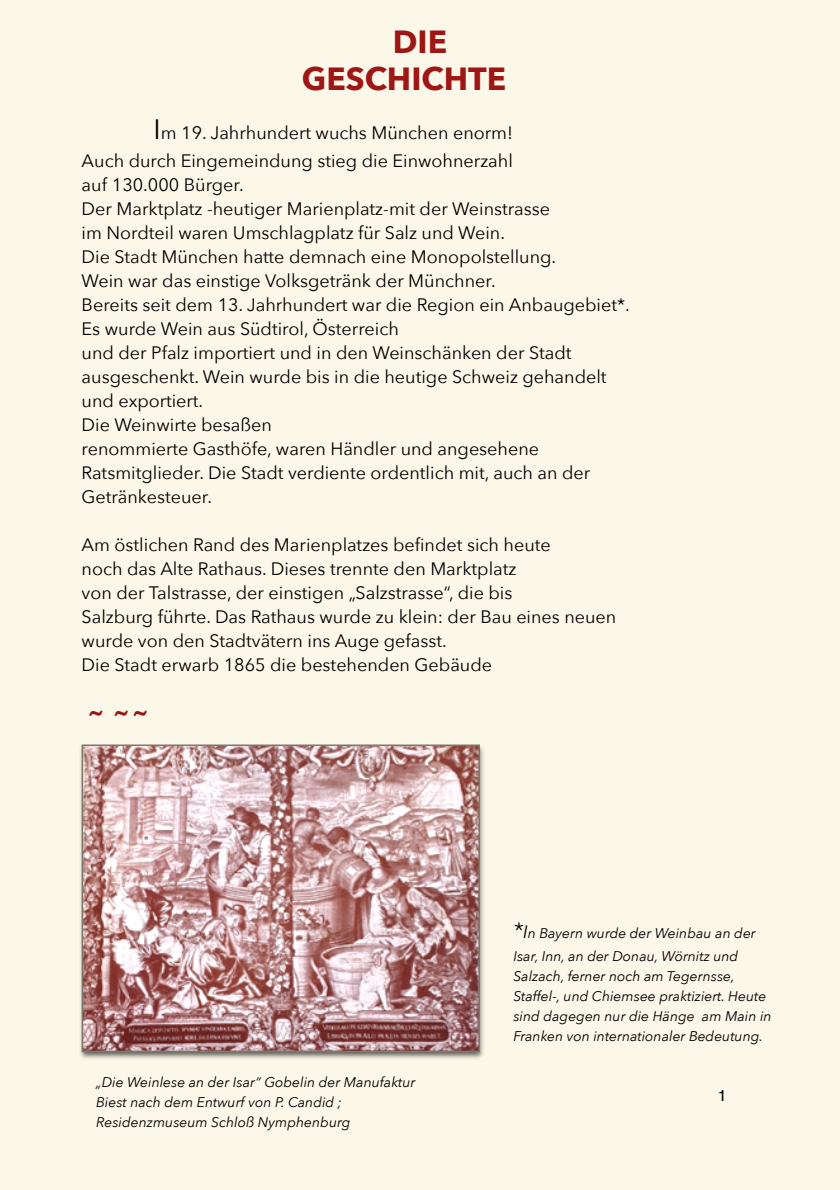
<style>
.page{position:relative;width:840px;height:1190px;background:#fbf7e9}
.page>*{position:absolute;margin:0;border:0;box-sizing:border-box;transform-origin:0 0}
.t1{font:700 32px/37.4px "Avenir Next";color:#9e1715}
.t2{font:700 22px "Helvetica";color:#991715}
.t3{font:18px/24px "Avenir Next";color:#000}
.t4{font:16px "Helvetica";color:#000}
.t5{font:italic 14px/20px "Avenir Next";color:#000}
.s1{font-size:28px}
.s2{font-size:22px}
.s3{font-size:18px}
</style>
<div class="page">
<img style="left:80px;top:744px;width:404px;height:315px">
<img style="left:85px;top:748px;width:392px;height:301px">
<div style="left:82px;top:745px;width:398px;height:307px;border:2px solid #7e786c"></div>
<h1 class="t1" style="left:302px;top:24px;width:206px;text-indent:91px">DIE<br>GESCHICHTE</h1>
<p class="t3" style="left:82px;top:119px;width:433px;line-height:27.6px;text-align:right"><span class="s1">I</span>m 19. Jahrhundert wuchs München enorm!<br>Auch durch Eingemeindung stieg die Einwohnerzahl</p>
<p class="t3" style="left:82px;top:173px;width:550px">auf 130.000 Bürger.<br>Der Marktplatz -heutiger Marienplatz-mit der Weinstrasse<br>im Nordteil waren Umschlagplatz für Salz und Wein.<br>Die Stadt München hatte demnach eine Monopolstellung.<br>Wein war das einstige Volksgetränk der Münchner.<br>Bereits seit dem 13. Jahrhundert war die Region ein Anbaugebiet*.<br>Es wurde Wein aus Südtirol, Österreich<br>und der Pfalz importiert und in den Weinschänken der Stadt ausgeschenkt. Wein wurde bis in die heutige Schweiz gehandelt und exportiert.<br>Die Weinwirte besaßen<br>renommierte Gasthöfe, waren Händler und angesehene Ratsmitglieder. Die Stadt verdiente ordentlich mit, auch an der Getränkesteuer.</p>
<p class="t3" style="left:82px;top:533px;width:536px">Am östlichen Rand des Marienplatzes befi ndet sich heute<br>noch das Alte Rathaus. Dieses trennte den Marktplatz<br>von der Talstrasse, der einstigen „Salzstrasse“, die bis<br>Salzburg führte. Das Rathaus wurde zu klein: der Bau eines neuen wurde von den Stadtvätern ins Auge gefasst.<br>Die Stadt erwarb 1865 die bestehenden Gebäude</p>
<p class="t2" style="left:90px;top:702px;width:58px">~ ~ ~</p>
<p class="t5" style="left:96px;top:1073px;width:321px">„Die Weinlese an der Isar“ Gobelin der Manufaktur<br>Biest nach dem Entwurf von P. Candid ;<br>Residenzmuseum Schloß Nymphenburg</p>
<p class="t5" style="left:513px;top:922px;width:244px;line-height:23px"><span class="s2">*</span><span class="s3">I</span>n Bayern wurde der Weinbau an der<br>Isar, Inn, an der Donau, Wörnitz und</p>
<p class="t5" style="left:513px;top:967px;width:260px">Salzach, ferner noch am Tegernsse, Staffel-, und Chiemsee praktiziert. Heute sind dagegen nur die Hänge am Main in Franken von internationaler Bedeutung.</p>
<p class="t4" style="left:718px;top:1089px;width:10px">1</p>
</div>
